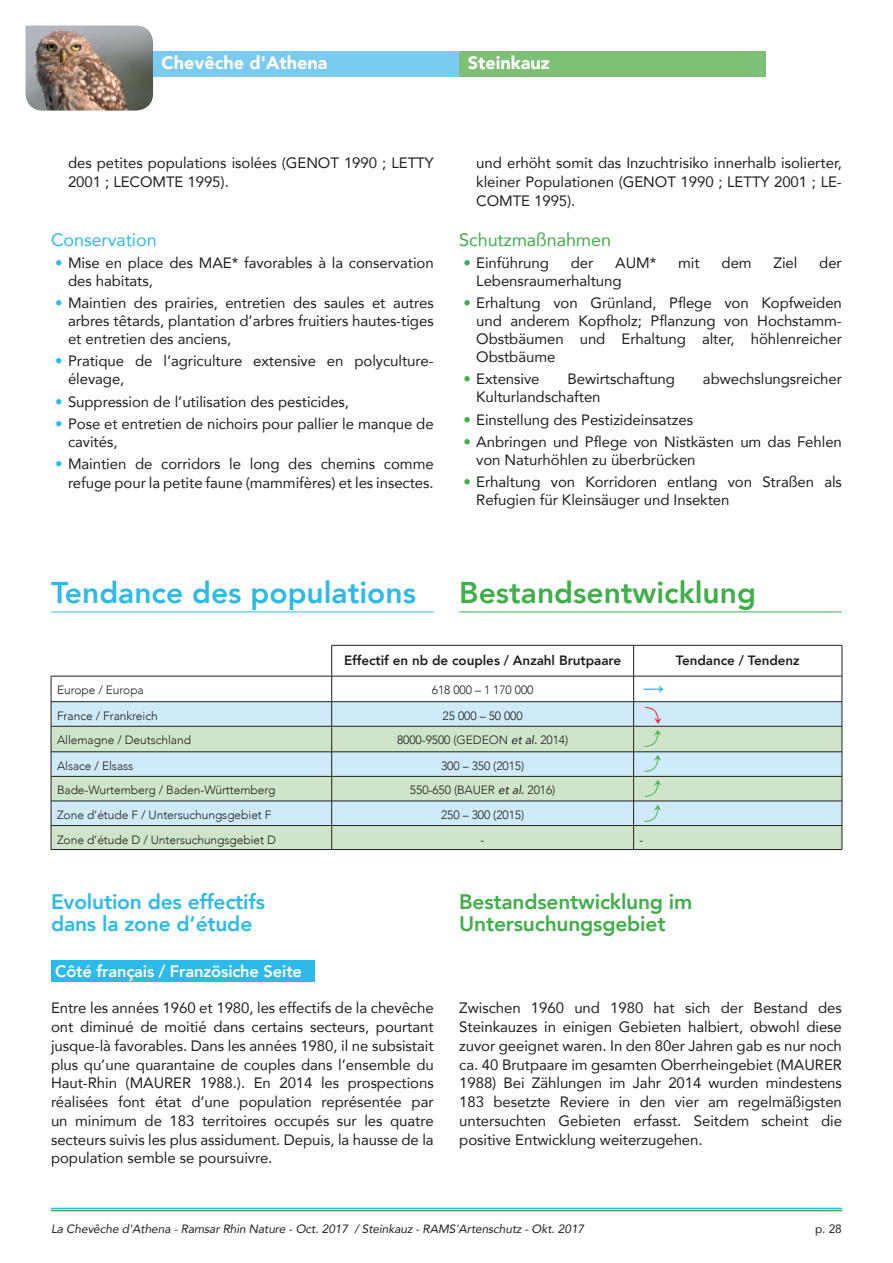
<style>
.page{position:relative;width:893px;height:1263px;background:#fff}
.page>*{position:absolute;margin:0;border:0;box-sizing:border-box;transform-origin:0 0}
.t1{font:800 30px "Avenir";color:#2ebae9}
.t2{font:800 30px "Avenir";color:#40ae49}
.t3{font:800 21px/22.5px "Avenir";letter-spacing:-.01em;color:#40ae49}
.t4{font:800 21px/22.5px "Avenir";letter-spacing:-.01em;color:#2ebae9}
.t5{font:19.5px "J Ckg";color:#40ae49}
.t6{font:19.5px "J Ckg";color:#2ebae9}
.t7{font:19.5px "J Ckg";color:#ed1a33}
.t8{font:900 18px "Avenir";color:#fff}
.t9{font:18px "Avenir";letter-spacing:-.005em;color:#40ae49}
.t10{font:18px "Avenir";letter-spacing:-.005em;color:#2ebae9}
.t11{font:800 16.5px "Avenir";letter-spacing:-.01em;color:#fff}
.t12{font:15px/18.8px "Avenir";letter-spacing:-.005em;color:#231f20}
.t13{font:800 13.5px "Avenir";letter-spacing:-.005em;color:#231f20}
.t14{font:300 12px "Avenir";letter-spacing:-.005em;color:#231f20}
.t15{font:italic 12px "Avenir";letter-spacing:-.01em;color:#231f20}
.t16{font:12px "Avenir";color:#231f20}
.s1{color:#2ebae9}
.s2{color:#40ae49}
.s3{font-weight:400;font-style:italic}
</style>
<div class="page">
<img style="left:26px;top:26px;width:127px;height:85px">
<div style="left:153px;top:51px;width:306px;height:26px;background:#79cbef"></div>
<div style="left:459px;top:51px;width:306px;height:26px;background:#7fc077"></div>
<hr style="left:51px;top:1208px;width:791px;height:1px;background:#2ebae9">
<hr style="left:51px;top:1210px;width:791px;height:1px;background:#40ae49">
<hr style="left:842px;top:645px;width:1px;height:31px;background:#231f20">
<hr style="left:634px;top:645px;width:208px;height:1px;background:#231f20">
<hr style="left:51px;top:849px;width:281px;height:1px;background:#231f20">
<hr style="left:332px;top:849px;width:302px;height:1px;background:#231f20">
<hr style="left:634px;top:849px;width:208px;height:1px;background:#231f20">
<hr style="left:332px;top:645px;width:302px;height:1px;background:#231f20">
<hr style="left:633px;top:645px;width:1px;height:31px;background:#231f20">
<svg style="left:51px;top:676px;width:792px;height:173px"></svg>
<hr style="left:51px;top:701px;width:281px;height:1px;background:#231f20">
<hr style="left:331px;top:645px;width:1px;height:31px;background:#231f20">
<hr style="left:51px;top:676px;width:281px;height:1px;background:#231f20">
<hr style="left:51px;top:611px;width:383px;height:1px;background:#2ebae9">
<hr style="left:459px;top:611px;width:383px;height:1px;background:#40ae49">
<div style="left:51px;top:960px;width:264px;height:21px;background:#2ebae9"></div>
<p class="t8" style="left:162px;top:47px;width:167px">Chevêche d'Athena</p>
<p class="t8" style="left:468px;top:47px;width:84px">Steinkauz</p>
<p class="t12" style="left:68px;top:153px;width:367px">des petites populations isolées (GENOT 1990 ; LETTY<br>2001 ; LECOMTE 1995).</p>
<p class="t10" style="left:51px;top:225px;width:107px">Conservation</p>
<p class="t12" style="left:68px;top:253px;width:367px;line-height:18px;text-indent:-13px"><span class="s1">•</span> Mise en place des MAE* favorables à la conservation des habitats,</p>
<p class="t12" style="left:68px;top:293px;width:367px;line-height:18px;text-align:justify;text-indent:-13px"><span class="s1">•</span> Maintien des prairies, entretien des saules et autres arbres têtards, plantation d’arbres fruitiers hautes-tiges et entretien des anciens,</p>
<p class="t12" style="left:68px;top:352px;width:367px;line-height:18px;text-indent:-13px"><span class="s1">•</span> Pratique de l’agriculture extensive en polyculture&shy;élevage,</p>
<p class="t12" style="left:55px;top:391px;width:295px"><span class="s1">•</span> Suppression de l’utilisation des pesticides,</p>
<p class="t12" style="left:68px;top:414px;width:367px;line-height:18px;text-indent:-13px"><span class="s1">•</span> Pose et entretien de nichoirs pour pallier le manque de cavités,</p>
<p class="t12" style="left:55px;top:454px;width:380px;text-align:right"><span class="s1">•</span> Maintien de corridors le long des chemins comme refuge pour la petite faune (mammifères) et les insectes.</p>
<p class="t12" style="left:476px;top:153px;width:367px;text-align:justify">und erhöht somit das Inzuchtrisiko innerhalb isolierter, kleiner Populationen (GENOT 1990 ; LETTY 2001 ; LE-COMTE 1995).</p>
<p class="t9" style="left:459px;top:225px;width:153px">Schutzmaßnahmen</p>
<p class="t12" style="left:463px;top:253px;width:87px"><span class="s2">•</span> Einführung</p>
<p class="t12" style="left:571px;top:253px;width:24px">der</p>
<p class="t12" style="left:615px;top:253px;width:43px">AUM*</p>
<p class="t12" style="left:678px;top:253px;width:23px">mit</p>
<p class="t12" style="left:722px;top:253px;width:32px">dem</p>
<p class="t12" style="left:773px;top:253px;width:25px">Ziel</p>
<p class="t12" style="left:819px;top:253px;width:24px">der</p>
<p class="t12" style="left:476px;top:271px;width:147px">Lebensraumerhaltung</p>
<p class="t12" style="left:476px;top:293px;width:367px;line-height:18px;text-align:justify;text-indent:-13px"><span class="s2">•</span> Erhaltung von Grünland, Pflege von Kopfweiden und anderem Kopfholz; Pflanzung von Hochstamm-Obstbäumen und Erhaltung alter, höhlenreicher Obstbäume</p>
<p class="t12" style="left:463px;top:369px;width:78px"><span class="s2">•</span> Extensive</p>
<p class="t12" style="left:567px;top:369px;width:109px">Bewirtschaftung</p>
<p class="t12" style="left:703px;top:369px;width:140px">abwechslungsreicher</p>
<p class="t12" style="left:476px;top:387px;width:126px">Kulturlandschaften</p>
<p class="t12" style="left:463px;top:409px;width:231px"><span class="s2">•</span> Einstellung des Pestizideinsatzes</p>
<p class="t12" style="left:476px;top:432px;width:367px;line-height:18px;text-indent:-13px"><span class="s2">•</span> Anbringen und Pflege von Nistkästen um das Fehlen von Naturhöhlen zu überbrücken</p>
<p class="t12" style="left:476px;top:472px;width:367px;line-height:18px;text-indent:-13px"><span class="s2">•</span> Erhaltung von Korridoren entlang von Straßen als<br>Refugien für Kleinsäuger und Insekten</p>
<h1 class="t1" style="left:51px;top:569px;width:367px">Tendance des populations</h1>
<h1 class="t2" style="left:459px;top:569px;width:298px">Bestandsentwicklung</h1>
<p class="t13" style="left:344px;top:650px;width:279px">Effectif en nb de couples / Anzahl Brutpaare</p>
<p class="t13" style="left:676px;top:650px;width:125px">Tendance / Tendenz</p>
<p class="t14" style="left:57px;top:683px;width:88px">Europe / Europa</p>
<p class="t14" style="left:432px;top:683px;width:103px">618 000 – 1 170 000</p>
<h3 class="t6" style="left:644px;top:679px;width:21px">→</h3>
<p class="t14" style="left:57px;top:708px;width:102px">France / Frankreich</p>
<p class="t14" style="left:443px;top:708px;width:82px">25 000 – 50 000</p>
<h3 class="t7" style="left:644px;top:705px;width:21px">⤵</h3>
<p class="t14" style="left:57px;top:733px;width:136px">Allemagne / Deutschland</p>
<p class="t14" style="left:397px;top:733px;width:173px">8000-9500 (GEDEON <span class="s3">et al.</span> 2014)</p>
<h3 class="t5" style="left:644px;top:729px;width:21px">⤴</h3>
<p class="t14" style="left:57px;top:758px;width:78px">Alsace / Elsass</p>
<p class="t14" style="left:441px;top:758px;width:85px">300 – 350 (2015)</p>
<h3 class="t5" style="left:644px;top:755px;width:21px">⤴</h3>
<p class="t14" style="left:57px;top:783px;width:220px">Bade-Wurtemberg / Baden-Württemberg</p>
<p class="t14" style="left:410px;top:783px;width:147px">550-650 (BAUER <span class="s3">et al.</span> 2016)</p>
<h3 class="t5" style="left:644px;top:779px;width:21px">⤴</h3>
<p class="t14" style="left:57px;top:808px;width:216px">Zone d’étude F / Untersuchungsgebiet F</p>
<p class="t14" style="left:441px;top:808px;width:85px">250 – 300 (2015)</p>
<h3 class="t5" style="left:644px;top:804px;width:21px">⤴</h3>
<p class="t14" style="left:57px;top:832px;width:220px">Zone d’étude D / Untersuchungsgebiet D</p>
<p class="t14" style="left:481px;top:832px;width:5px">-</p>
<p class="t14" style="left:640px;top:832px;width:5px">-</p>
<h2 class="t4" style="left:51px;top:890px;width:215px">Evolution des effectifs dans la zone d’étude</h2>
<h2 class="t3" style="left:459px;top:890px;width:235px">Bestandsentwicklung im<br>Untersuchungsgebiet</h2>
<p class="t11" style="left:55px;top:958px;width:248px">Côté français / Französiche Seite</p>
<p class="t12" style="left:51px;top:998px;width:384px;text-align:justify">Entre les années 1960 et 1980, les effectifs de la chevêche ont diminué de moitié dans certains secteurs, pourtant jusque-là favorables. Dans les années 1980, il ne subsistait plus qu’une quarantaine de couples dans l’ensemble du Haut-Rhin (MAURER 1988.). En 2014 les prospections réalisées font état d’une population représentée par un minimum de 183 territoires occupés sur les quatre secteurs suivis les plus assidument. Depuis, la hausse de la population semble se poursuivre.</p>
<p class="t12" style="left:459px;top:998px;width:384px;text-align:justify">Zwischen 1960 und 1980 hat sich der Bestand des Steinkauzes in einigen Gebieten halbiert, obwohl diese zuvor geeignet waren. In den 80er Jahren gab es nur noch ca. 40 Brutpaare im gesamten Oberrheingebiet (MAURER 1988) Bei Zählungen im Jahr 2014 wurden mindestens 183 besetzte Reviere in den vier am regelmäßigsten untersuchten Gebieten erfasst. Seitdem scheint die positive Entwicklung weiterzugehen.</p>
<p class="t15" style="left:51px;top:1221px;width:535px">La Chevêche d'Athena - Ramsar Rhin Nature - Oct. 2017 / Steinkauz - RAMS'Artenschutz - Okt. 2017</p>
<p class="t16" style="left:815px;top:1219px;width:28px">p. 28</p>
</div>
